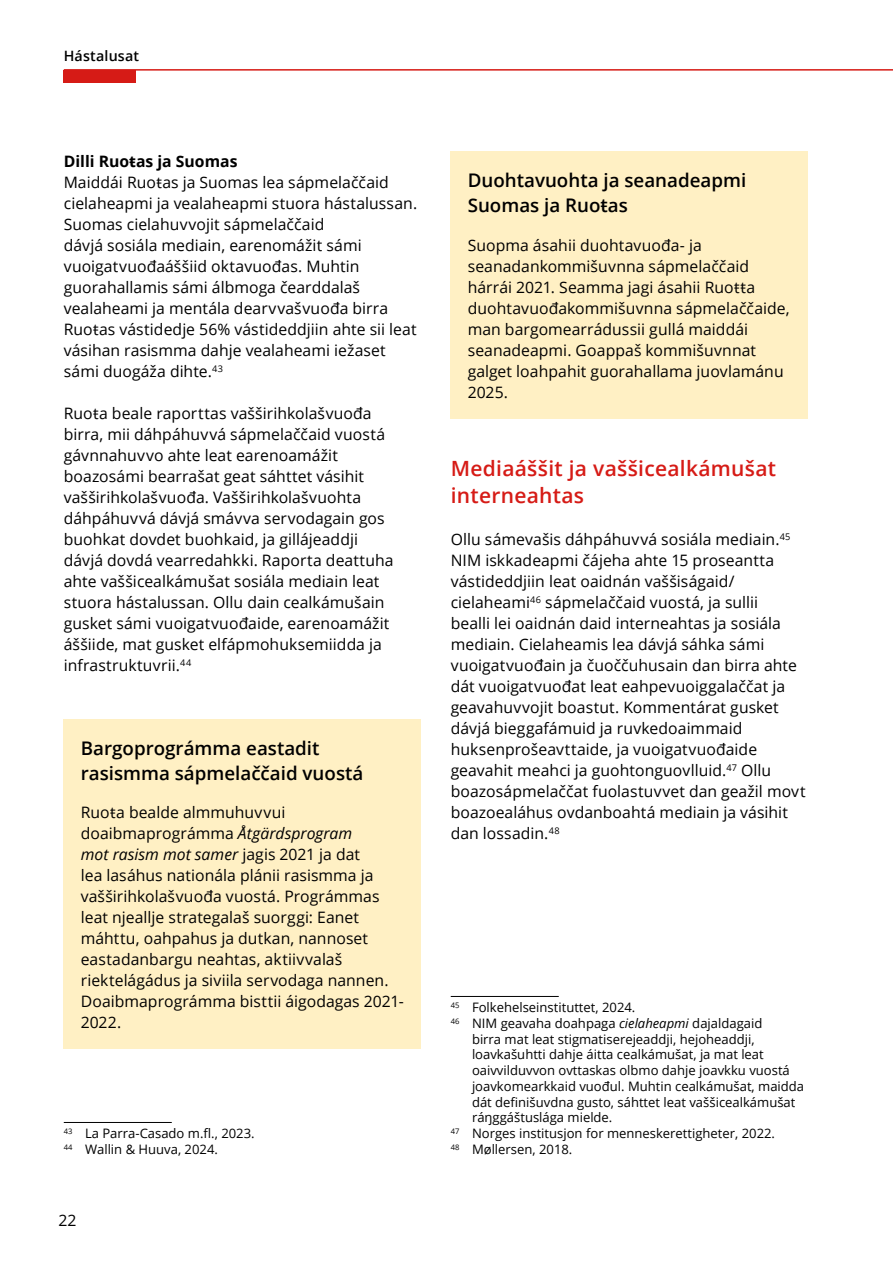
<style>
.page{position:relative;width:893px;height:1263px;background:#fff}
.page>*{position:absolute;margin:0;border:0;box-sizing:border-box;transform-origin:0 0}
.UnOverskrift_2{font:600 21px/27px "Open Sans";letter-spacing:.015em;color:#d61b16}
.Avsnitt-tittel_BOKS{font:600 18.75px/24.8px "Open Sans";color:#000}
.Normal--start{font:15.75px/21px "Open Sans";letter-spacing:.005em;color:#000}
.Normal_BOKS{font:15.75px/21px "Open Sans";color:#000}
.avsnitt-tittel{font:700 15.75px "Open Sans";color:#000}
.t1{font:600 14.25px "Open Sans";letter-spacing:.015em;color:#000}
.Fotnotetekst{font:13.05px/15.8px "Open Sans";color:#000}
.s1{font-style:italic}
</style>
<div class="page">
<div style="left:64px;top:720px;width:357px;height:86px;background:#fff0c4"></div>
<div style="left:64px;top:793px;width:357px;height:256px;background:#fff0c4"></div>
<hr style="left:64px;top:1122px;width:108px;height:1px;background:#000">
<div style="left:451px;top:151px;width:357px;height:86px;background:#fff0c4"></div>
<div style="left:451px;top:226px;width:357px;height:193px;background:#fff0c4"></div>
<hr style="left:451px;top:996px;width:108px;height:1px;background:#000">
<div style="left:64px;top:70px;width:72px;height:13px;background:#d61b16"></div>
<hr style="left:64px;top:69px;width:829px;height:2px;background:#d61b16">
<p class="t1" style="left:64px;top:46px;width:77px">Hástalusat</p>
<p class="avsnitt-tittel" style="left:64px;top:150px;width:175px">Dilli Ruoŧas ja Suomas</p>
<p class="Normal--start" style="left:64px;top:171px;width:355px">Maiddái Ruoŧas ja Suomas lea sápmelaččaid cielaheapmi ja vealaheapmi stuora hástalussan.<br>Suomas cielahuvvojit sápmelaččaid<br>dávjá sosiála mediain, earenomážit sámi vuoigatvuođaáššiid oktavuođas. Muhtin guorahallamis sámi álbmoga čearddalaš vealaheami ja mentála dearvvašvuođa birra Ruoŧas vástidedje 56% vástideddjiin ahte sii leat vásihan rasismma dahje vealaheami iežaset sámi duogáža dihte.<sup>43</sup></p>
<p class="Normal--start" style="left:64px;top:402px;width:331px">Ruoŧa beale raporttas vašširihkolašvuođa birra, mii dáhpáhuvvá sápmelaččaid vuostá gávnnahuvvo ahte leat earenoamážit boazosámi bearrašat geat sáhttet vásihit vašširihkolašvuođa. Vašširihkolašvuohta dáhpáhuvvá dávjá smávva servodagain gos buohkat dovdet buohkaid, ja gillájeaddji dávjá dovdá vearredahkki. Raporta deattuha ahte vaššicealkámušat sosiála mediain leat stuora hástalussan. Ollu dain cealkámušain gusket sámi vuoigatvuođaide, earenoamážit áššiide, mat gusket elfápmohuksemiidda ja infrastruktuvrii.<sup>44</sup></p>
<p class="Avsnitt-tittel_BOKS" style="left:81px;top:736px;width:284px">Bargoprográmma eastadit rasismma sápmelaččaid vuostá</p>
<p class="Normal_BOKS" style="left:81px;top:801px;width:325px">Ruoŧa bealde almmuhuvvui doaibmaprográmma <span class="s1">Åtgärdsprogram<br>mot rasism mot samer</span> jagis 2021 ja dat<br>lea lasáhus nationála plánii rasismma ja vašširihkolašvuođa vuostá. Prográmmas leat njeallje strategalaš suorggi: Eanet máhttu, oahpahus ja dutkan, nannoset eastadanbargu neahtas, aktiivvalaš riektelágádus ja siviila servodaga nannen.<br>Doaibmaprográmma bisttii áigodagas 2021- 2022.</p>
<p class="Fotnotetekst" style="left:64px;top:1125px;width:192px"><sup>43</sup> La Parra-Casado m.fl., 2023.</p>
<p class="Fotnotetekst" style="left:64px;top:1141px;width:156px"><sup>44</sup> Wallin &amp; Huuva, 2024.</p>
<p class="Normal--start" style="left:59px;top:1209px;width:20px">22</p>
<p class="Avsnitt-tittel_BOKS" style="left:468px;top:167px;width:280px">Duohtavuohta ja seanadeapmi<br>Suomas ja Ruoŧas</p>
<p class="Normal_BOKS" style="left:468px;top:234px;width:323px">Suopma ásahii duohtavuođa- ja seanadankommišuvnna sápmelaččaid hárrái 2021. Seamma jagi ásahii Ruoŧŧa duohtavuođakommišuvnna sápmelaččaide, man bargomearrádussii gullá maiddái seanadeapmi. Goappaš kommišuvnnat galget loahpahit guorahallama juovlamánu 2025.</p>
<h3 class="UnOverskrift_2" style="left:451px;top:454px;width:327px">Mediaáššit ja vaššicealkámušat interneahtas</h3>
<p class="Normal--start" style="left:451px;top:528px;width:356px">Ollu sámevašis dáhpáhuvvá sosiála mediain.<sup>45<br></sup>NIM iskkadeapmi čájeha ahte 15 proseantta vástideddjiin leat oaidnán vaššiságaid/ cielaheami<sup>46</sup> sápmelaččaid vuostá, ja sullii<br>bealli lei oaidnán daid interneahtas ja sosiála mediain. Cielaheamis lea dávjá sáhka sámi vuoigatvuođain ja čuoččuhusain dan birra ahte dát vuoigatvuođat leat eahpevuoiggalaččat ja geavahuvvojit boastut. Kommentárat gusket dávjá bieggafámuid ja ruvkedoaimmaid huksenprošeavttaide, ja vuoigatvuođaide geavahit meahci ja guohtonguovlluid.<sup>47</sup> Ollu boazosápmelaččat fuolastuvvet dan geažil movt boazoealáhus ovdanboahtá mediain ja vásihit dan lossadin.<sup>48</sup></p>
<p class="Fotnotetekst" style="left:451px;top:999px;width:186px"><sup>45</sup> Folkehelseinstituttet, 2024.</p>
<p class="Fotnotetekst" style="left:472px;top:1015px;width:334px;text-indent:-21px"><sup>46</sup> NIM geavaha doahpaga <span class="s1">cielaheapmi</span> dajaldagaid<br>birra mat leat stigmatiserejeaddji, hejoheaddji, loavkašuhtti dahje áitta cealkámušat, ja mat leat oaivvilduvvon ovttaskas olbmo dahje joavkku vuostá joavkomearkkaid vuođul. Muhtin cealkámušat, maidda dát definišuvdna gusto, sáhttet leat vaššicealkámušat ráŋggáštuslága mielde.</p>
<p class="Fotnotetekst" style="left:451px;top:1125px;width:326px"><sup>47</sup> Norges institusjon for menneskerettigheter, 2022.</p>
<p class="Fotnotetekst" style="left:451px;top:1141px;width:123px"><sup>48</sup> Møllersen, 2018.</p>
</div>
